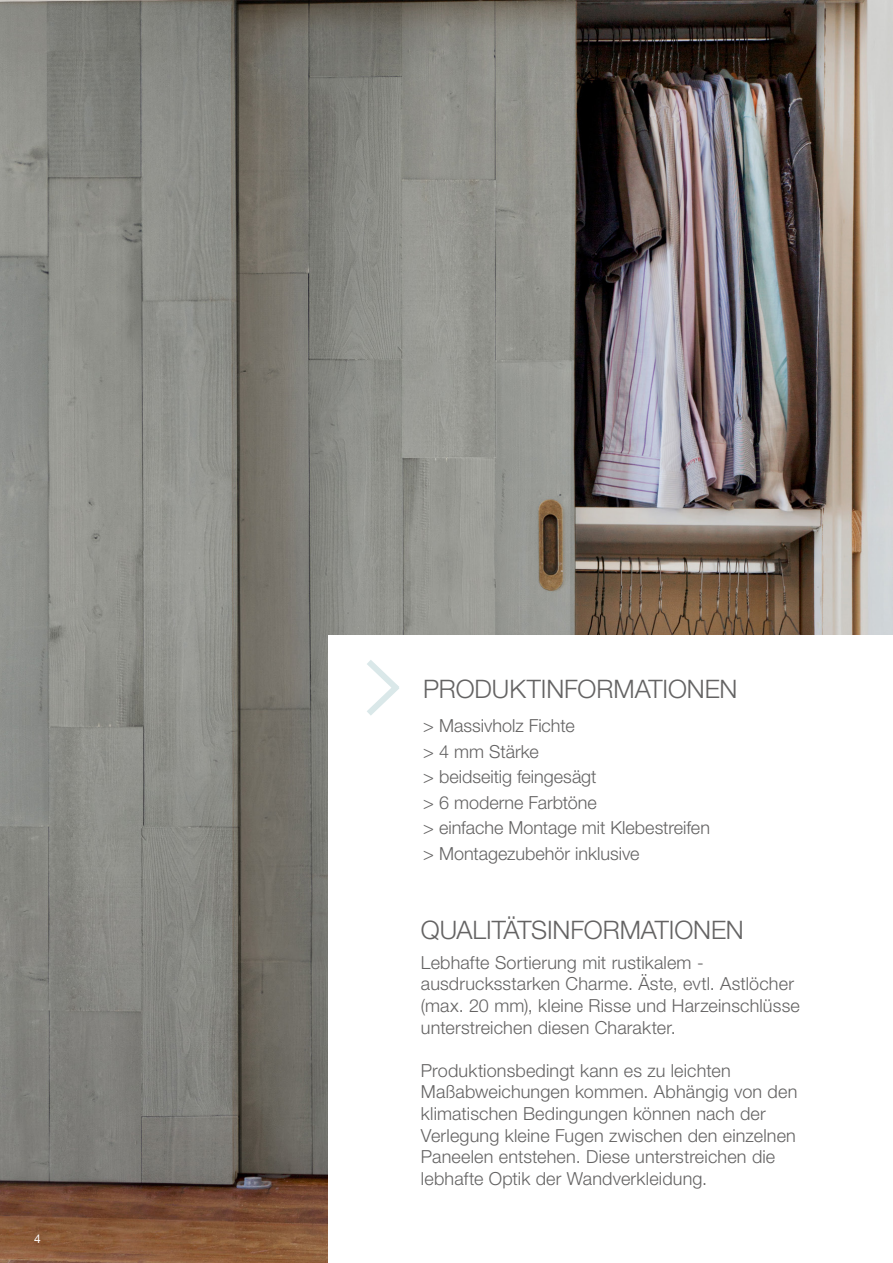
<style>
.page{position:relative;width:893px;height:1263px;background:#fff}
.page>*{position:absolute;margin:0;border:0;box-sizing:border-box;transform-origin:0 0}
.t1{font:300 25.5px "Helvetica Neue";letter-spacing:-.005em;color:#646363}
.t2{font:300 18px/21.6px "Helvetica Neue";letter-spacing:.005em;color:#646363}
.t3{font:12px "Helvetica Neue";color:#fff}
</style>
<div class="page">
<img style="left:0;top:0;width:893px;height:1263px">
<div style="left:329px;top:636px;width:564px;height:627px;background:#fff"></div>
<svg style="left:367px;top:660px;width:32px;height:56px"></svg>
<p class="t3" style="left:34px;top:1231px;width:8px">4</p>
<h1 class="t1" style="left:423px;top:674px;width:316px">PRODUKTINFORMATIONEN</h1>
<p class="t2" style="left:423px;top:713px;width:288px;line-height:25.5px">&gt; Massivholz Fichte<br>&gt; 4 mm Stärke<br>&gt; beidseitig feingesägt<br>&gt; 6 moderne Farbtöne<br>&gt; einfache Montage mit Klebestreifen &gt; Montagezubehör inklusive</p>
<h1 class="t1" style="left:421px;top:914px;width:324px">QUALITÄTSINFORMATIONEN</h1>
<p class="t2" style="left:421px;top:951px;width:380px">Lebhafte Sortierung mit rustikalem - ausdrucksstarken Charme. Äste, evtl. Astlöcher (max. 20 mm), kleine Risse und Harzeinschlüsse unterstreichen diesen Charakter.</p>
<p class="t2" style="left:421px;top:1059px;width:378px">Produktionsbedingt kann es zu leichten Maßabweichungen kommen. Abhängig von den klimatischen Bedingungen können nach der Verlegung kleine Fugen zwischen den einzelnen Paneelen entstehen. Diese unterstreichen die lebhafte Optik der Wandverkleidung.</p>
</div>
